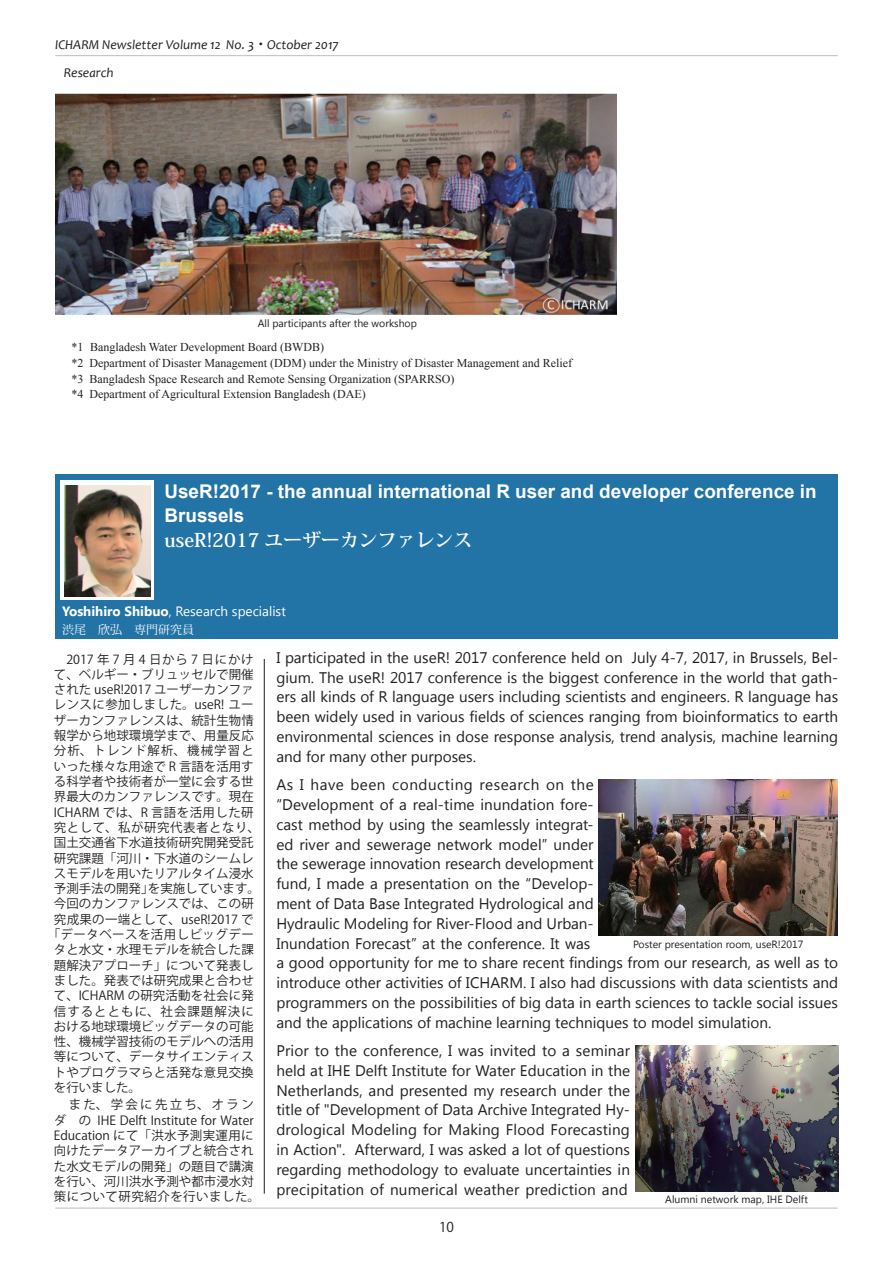
<style>
.page{position:relative;width:893px;height:1263px;background:#fff}
.page>*{position:absolute;margin:0;border:0;box-sizing:border-box;transform-origin:0 0}
.t1{font:700 18.9px/24px "Arial";color:#fff}
.t2{font:700 18.9px "Koz Min Pro";color:#fff}
.t3{font:15.3px/19.8px "Segoe UI";color:#231f20;text-align:justify}
.t4{font:italic 13.5px "Candara";color:#231f20}
.t5{font:13.5px "Segoe UI";color:#fff}
.t6{font:13.5px "Koz Go Pro";color:#231f20}
.t7{font:12.45px/15.3px "Koz Go Pro";letter-spacing:.005em;color:#231f20}
.t8{font:12.45px "Koz Go Pro";letter-spacing:.035em;color:#231f20}
.t9{font:12.45px "Koz Go Pro";letter-spacing:.025em;color:#231f20}
.t10{font:12.45px "Koz Go Pro";letter-spacing:.065em;color:#231f20}
.t11{font:12.45px "Koz Go Pro";letter-spacing:.04em;color:#231f20}
.t12{font:12.45px "Koz Go Pro";letter-spacing:.09em;color:#231f20}
.t13{font:12.45px "Koz Go Pro";letter-spacing:.08em;color:#231f20}
.t14{font:12px/15.6px "Times New Roman";color:#231f20}
.t15{font:12px "Koz Min Pro";color:#fff}
.t16{font:10.5px "Segoe UI";color:#231f20}
.s1{font-family:"Koz Min Pro";font-style:normal}
.s2{font-weight:700}
</style>
<div class="page">
<hr style="left:55px;top:1208px;width:783px;height:1px;background:#bcbdc0">
<hr style="left:55px;top:55px;width:783px;height:1px;background:#bcbdc0">
<hr style="left:264px;top:659px;width:1px;height:535px;background:#231f20">
<div style="left:55px;top:475px;width:783px;height:164px;background:#2273a6"></div>
<svg style="left:61px;top:481px;width:93px;height:119px;background:#edece8"></svg>
<img style="left:65px;top:486px;width:85px;height:110px">
<img style="left:599px;top:779px;width:239px;height:156px">
<img style="left:635px;top:1046px;width:203px;height:145px">
<img style="left:56px;top:94px;width:561px;height:221px">
<p class="t4" style="left:55px;top:36px;width:285px">ICHARM Newsletter Volume 12 No. 3<span class="s1">・</span> October 2017</p>
<p class="t4" style="left:64px;top:64px;width:51px">Research</p>
<p class="t16" style="left:258px;top:316px;width:161px">All participants after the workshop</p>
<p class="t14" style="left:71px;top:339px;width:502px">*1 Bangladesh Water Development Board (BWDB)<br>*2 Department of Disaster Management (DDM) under the Ministry of Disaster Management and Relief *3 Bangladesh Space Research and Remote Sensing Organization (SPARRSO)<br>*4 Department of Agricultural Extension Bangladesh (DAE)</p>
<p class="t1" style="left:164px;top:480px;width:654px">UseR!2017 - the annual international R user and developer conference in<br>Brussels</p>
<p class="t2" style="left:164px;top:526px;width:309px">useR!2017 ユーザーカンファレンス</p>
<p class="t5" style="left:62px;top:602px;width:225px"><span class="s2">Yoshihiro Shibuo</span>, Research specialist</p>
<p class="t15" style="left:62px;top:621px;width:133px">渋尾　欣弘　専門研究員</p>
<p class="t3" style="left:276px;top:647px;width:563px">I participated in the useR! 2017 conference held on July 4-7, 2017, in Brussels, Bel&shy;gium. The useR! 2017 conference is the biggest conference in the world that gath&shy;ers all kinds of R language users including scientists and engineers. R language has been widely used in various fields of sciences ranging from bioinformatics to earth environmental sciences in dose response analysis, trend analysis, machine learning and for many other purposes.</p>
<p class="t3" style="left:276px;top:774px;width:563px;text-align:left">As I have been conducting research on the<br>“Development of a real-time inundation fore-<br>cast method by using the seamlessly integrat-<br>ed river and sewerage network model” under<br>the sewerage innovation research development<br>fund, I made a presentation on the “Develop-<br>ment of Data Base Integrated Hydrological and<br>Hydraulic Modeling for River-Flood and Urban-<br>Inundation Forecast” at the conference. It was<br>a good opportunity for me to share recent findings from our research, as well as to introduce other activities of ICHARM. I also had discussions with data scientists and programmers on the possibilities of big data in earth sciences to tackle social issues and the applications of machine learning techniques to model simulation.</p>
<p class="t3" style="left:276px;top:1040px;width:355px">Prior to the conference, I was invited to a seminar held at IHE Delft Institute for Water Education in the Netherlands, and presented my research under the title of "Development of Data Archive Integrated Hy&shy;drological Modeling for Making Flood Forecasting in Action". Afterward, I was asked a lot of questions regarding methodology to evaluate uncertainties in precipitation of numerical weather prediction and</p>
<p class="t10" style="left:54px;top:651px;width:201px">　2017 年 7 月 4 日から 7 日にかけ</p>
<p class="t7" style="left:54px;top:667px;width:201px">て、ベルギー・ブリュッセルで開催</p>
<p class="t7" style="left:54px;top:682px;width:201px">された useR!2017 ユーザーカンファ</p>
<p class="t8" style="left:54px;top:697px;width:201px">レンスに参加しました。useR! ユー</p>
<p class="t7" style="left:54px;top:713px;width:201px">ザーカンファレンスは、統計生物情</p>
<p class="t7" style="left:54px;top:728px;width:201px">報学から地球環境学まで、用量反応</p>
<p class="t12" style="left:54px;top:743px;width:201px">分析、トレンド解析、機械学習と</p>
<p class="t7" style="left:54px;top:759px;width:201px">いった様々な用途で R 言語を活用す</p>
<p class="t7" style="left:54px;top:774px;width:201px">る科学者や技術者が一堂に会する世</p>
<p class="t7" style="left:54px;top:789px;width:201px">界最大のカンファレンスです。現在</p>
<p class="t8" style="left:54px;top:804px;width:201px">ICHARM では、R 言語を活用した研</p>
<p class="t11" style="left:54px;top:819px;width:207px">究として、私が研究代表者となり、</p>
<p class="t7" style="left:54px;top:835px;width:201px">国土交通省下水道技術研究開発受託</p>
<p class="t7" style="left:54px;top:851px;width:201px">研究課題「河川・下水道のシームレ</p>
<p class="t7" style="left:54px;top:866px;width:201px">スモデルを用いたリアルタイム浸水</p>
<p class="t7" style="left:54px;top:881px;width:208px">予測手法の開発」を実施しています。</p>
<p class="t7" style="left:54px;top:896px;width:201px">今回のカンファレンスでは、この研</p>
<p class="t9" style="left:54px;top:911px;width:201px">究成果の一端として、useR!2017 で</p>
<p class="t8" style="left:48px;top:926px;width:208px">「データベースを活用しビッグデー</p>
<p class="t7" style="left:54px;top:942px;width:201px">タと水文・水理モデルを統合した課</p>
<p class="t7" style="left:54px;top:958px;width:201px">題解決アプローチ」について発表し</p>
<p class="t7" style="left:54px;top:973px;width:201px">ました。発表では研究成果と合わせ</p>
<p class="t7" style="left:54px;top:988px;width:201px">て、ICHARM の研究活動を社会に発</p>
<p class="t13" style="left:54px;top:1003px;width:201px">信するとともに、社会課題解決に</p>
<p class="t7" style="left:54px;top:1019px;width:201px">おける地球環境ビッグデータの可能</p>
<p class="t7" style="left:54px;top:1034px;width:201px">性、機械学習技術のモデルへの活用</p>
<p class="t7" style="left:54px;top:1049px;width:201px">等について、データサイエンティス</p>
<p class="t7" style="left:54px;top:1065px;width:201px">トやプログラマらと活発な意見交換</p>
<p class="t7" style="left:54px;top:1080px;width:89px">を行いました。</p>
<p class="t7" style="left:54px;top:1097px;width:207px">　また、学会に先立ち、オランダ の IHE Delft Institute for Water<br>Education にて「洪水予測実運用に向けたデータアーカイブと統合された水文モデルの開発」の題目で講演を行い、河川洪水予測や都市浸水対策について研究紹介を行いました。</p>
<p class="t16" style="left:633px;top:937px;width:172px">Poster presentation room, useR!2017</p>
<p class="t16" style="left:665px;top:1192px;width:144px">Alumni network map, IHE Delft</p>
<p class="t6" style="left:439px;top:1219px;width:16px">10</p>
</div>
